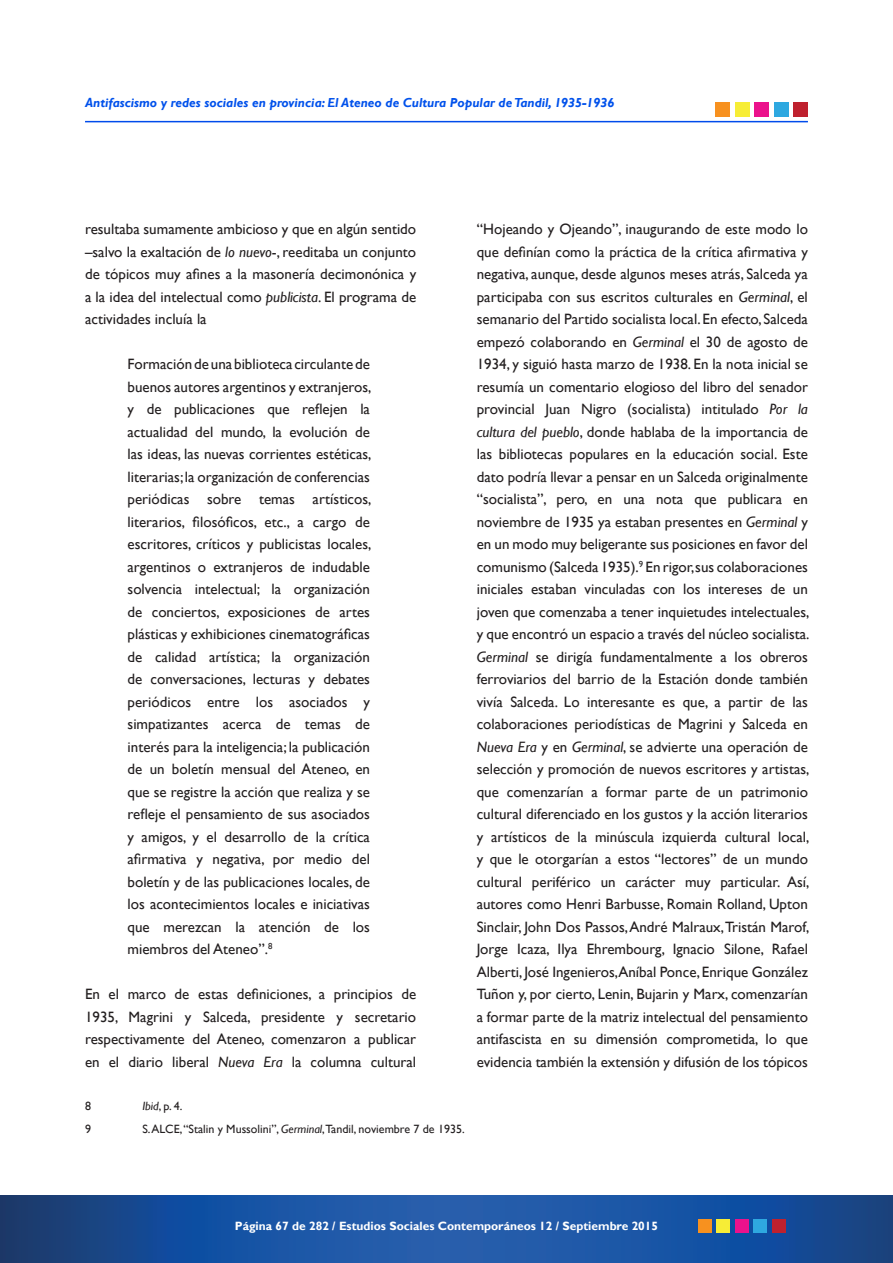
<style>
.page{position:relative;width:893px;height:1263px;background:#fff}
.page>*{position:absolute;margin:0;border:0;box-sizing:border-box;transform-origin:0 0}
.t1{font:15px/22.5px "Gill Sans";color:#231f20;text-align:justify}
.t2{font:italic 700 13.05px "Gill Sans";color:#0051eb}
.t3{font:12px "Gill Sans";color:#231f20}
.t4{font:700 12px "Gill Sans";color:#fff}
.s1{font-style:italic}
</style>
<div class="page">
<svg style="left:0;top:1195px;width:893px;height:68px;background:#1b509b"></svg>
<div style="left:698px;top:1219px;width:14px;height:13px;background:#f7911f"></div>
<div style="left:717px;top:1219px;width:13px;height:13px;background:#f7ed36"></div>
<div style="left:735px;top:1219px;width:13px;height:13px;background:#eb128c"></div>
<div style="left:754px;top:1219px;width:13px;height:13px;background:#2ea8e0"></div>
<div style="left:772px;top:1219px;width:13px;height:13px;background:#bf212e"></div>
<hr style="left:85px;top:121px;width:723px;height:1px;background:#004beb">
<div style="left:715px;top:102px;width:14px;height:15px;background:#f7911f"></div>
<div style="left:735px;top:102px;width:14px;height:15px;background:#f7ed36"></div>
<div style="left:755px;top:102px;width:14px;height:15px;background:#eb128c"></div>
<div style="left:774px;top:102px;width:14px;height:15px;background:#2ea8e0"></div>
<div style="left:794px;top:102px;width:14px;height:15px;background:#bf212e"></div>
<p class="t2" style="left:85px;top:95px;width:531px">Antifascismo y redes sociales en provincia: El Ateneo de Cultura Popular de Tandil, 1935-1936</p>
<p class="t1" style="left:85px;top:218px;width:333px">resultaba sumamente ambicioso y que en algún sentido –salvo la exaltación de <span class="s1">lo nuevo</span>-, reeditaba un conjunto de tópicos muy afines a la masonería decimonónica y a la idea del intelectual como <span class="s1">publicista</span>. El programa de actividades incluía la</p>
<p class="t1" style="left:128px;top:353px;width:245px">Formación de una biblioteca circulante de buenos autores argentinos y extranjeros, y de publicaciones que reflejen la actualidad del mundo, la evolución de las ideas, las nuevas corrientes estéticas, literarias; la organización de conferencias periódicas sobre temas artísticos, literarios, filosóficos, etc., a cargo de escritores, críticos y publicistas locales, argentinos o extranjeros de indudable solvencia intelectual; la organización de conciertos, exposiciones de artes plásticas y exhibiciones cinematográficas de calidad artística; la organización de conversaciones, lecturas y debates periódicos entre los asociados y simpatizantes acerca de temas de interés para la inteligencia; la publicación de un boletín mensual del Ateneo, en que se registre la acción que realiza y se refleje el pensamiento de sus asociados y amigos, y el desarrollo de la crítica afirmativa y negativa, por medio del boletín y de las publicaciones locales, de los acontecimientos locales e iniciativas que merezcan la atención de los miembros del Ateneo”.<sup>8</sup></p>
<p class="t1" style="left:85px;top:983px;width:333px">En el marco de estas definiciones, a principios de 1935, Magrini y Salceda, presidente y secretario respectivamente del Ateneo, comenzaron a publicar en el diario liberal <span class="s1">Nueva Era</span> la columna cultural</p>
<p class="t1" style="left:477px;top:218px;width:334px">“Hojeando y Ojeando”, inaugurando de este modo lo que definían como la práctica de la crítica afirmativa y negativa, aunque, desde algunos meses atrás, Salceda ya participaba con sus escritos culturales en <span class="s1">Germinal</span>, el semanario del Partido socialista local. En efecto, Salceda empezó colaborando en <span class="s1">Germinal</span> el 30 de agosto de 1934, y siguió hasta marzo de 1938. En la nota inicial se resumía un comentario elogioso del libro del senador provincial Juan Nigro (socialista) intitulado <span class="s1">Por la cultura del pueblo</span>, donde hablaba de la importancia de las bibliotecas populares en la educación social. Este dato podría llevar a pensar en un Salceda originalmente “socialista”, pero, en una nota que publicara en noviembre de 1935 ya estaban presentes en <span class="s1">Germinal</span> y en un modo muy beligerante sus posiciones en favor del comunismo (Salceda 1935).<sup>9</sup> En rigor,sus colaboraciones iniciales estaban vinculadas con los intereses de un joven que comenzaba a tener inquietudes intelectuales, y que encontró un espacio a través del núcleo socialista.<br><span class="s1">Germinal</span> se dirigía fundamentalmente a los obreros ferroviarios del barrio de la Estación donde también vivía Salceda. Lo interesante es que, a partir de las colaboraciones periodísticas de Magrini y Salceda en <span class="s1">Nueva Era</span> y en <span class="s1">Germinal</span>, se advierte una operación de selección y promoción de nuevos escritores y artistas, que comenzarían a formar parte de un patrimonio cultural diferenciado en los gustos y la acción literarios y artísticos de la minúscula izquierda cultural local, y que le otorgarían a estos “lectores” de un mundo cultural periférico un carácter muy particular. Así, autores como Henri Barbusse, Romain Rolland, Upton Sinclair, John Dos Passos, André Malraux, Tristán Marof, Jorge Icaza, Ilya Ehrembourg, Ignacio Silone, Rafael Alberti, José Ingenieros,Aníbal Ponce, Enrique González Tuñon y, por cierto, Lenin, Bujarin y Marx, comenzarían a formar parte de la matriz intelectual del pensamiento antifascista en su dimensión comprometida, lo que evidencia también la extensión y difusión de los tópicos</p>
<p class="t3" style="left:85px;top:1099px;width:7px">8</p>
<p class="t3" style="left:142px;top:1099px;width:42px"><span class="s1">Ibid</span>, p. 4.</p>
<p class="t3" style="left:85px;top:1122px;width:7px">9</p>
<p class="t3" style="left:142px;top:1122px;width:324px">S. ALCE, “Stalin y Mussolini”, <span class="s1">Germinal</span>,Tandil, noviembre 7 de 1935.</p>
<p class="t4" style="left:235px;top:1219px;width:425px">Página 67 de 282 / Estudios Sociales Contemporáneos 12 / Septiembre 2015</p>
</div>
